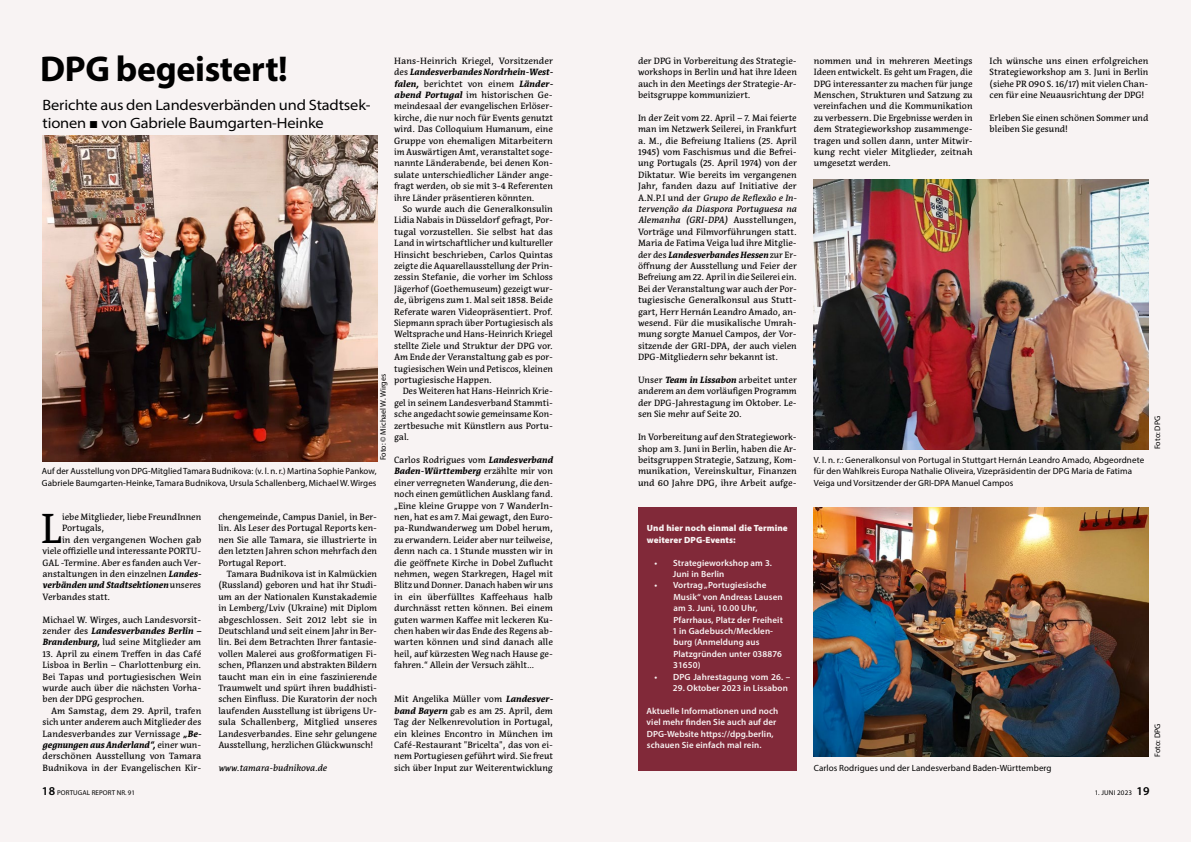
<style>
.page{position:relative;width:1191px;height:842px;background:#fff}
.page>*{position:absolute;margin:0;border:0;box-sizing:border-box;transform-origin:0 0}
.t1{font:41.6px "Acuta";color:#000}
.t2{font:700 36px "Myriad Pro";letter-spacing:-.01em;color:#000}
.t3{font:semi-expanded 15px/18px "Myriad Pro";letter-spacing:-.01em;color:#000}
.t4{font:9px/11.4px "Acuta";color:#000;text-align:justify}
.t5{font:9px/11.4px "Myriad Pro";letter-spacing:.01em;color:#000}
.t6{font:600 9px/11.4px "Myriad Pro";letter-spacing:.01em;color:#f8f3f3}
.t7{font:900 9px/11.4px "Myriad Pro";letter-spacing:.01em;color:#f8f3f3}
.t8{font:italic 700 9px "Acuta";color:#000}
.t9{font:italic 9px "Acuta";letter-spacing:-.005em;color:#000}
.t10{font:8px "Myriad Pro";letter-spacing:.01em;color:#000}
.t11{font:7px "Myriad Pro";letter-spacing:.01em;color:#000}
.s1{font-weight:700;font-style:italic}
.s2{font-family:"Arial";font-weight:700;font-stretch:normal}
.s3{font-weight:400;font-style:normal}
.s4{font-style:italic}
.s5{font-weight:600;font-size:12px}
</style>
<div class="page">
<div style="left:0;top:0;width:595px;height:842px;background:#f8f3f3"></div>
<div style="left:595px;top:0;width:596px;height:842px;background:#f8f3f3"></div>
<img style="left:43px;top:135px;width:334px;height:326px">
<div style="left:638px;top:507px;width:159px;height:264px;background:#812939"></div>
<img style="left:814px;top:179px;width:334px;height:270px">
<img style="left:814px;top:507px;width:334px;height:249px">
<h2 class="t2" style="left:40px;top:45px;width:249px">DPG begeistert!</h2>
<p class="t4" style="left:394px;top:55px;width:160px">Hans-Heinrich Kriegel, Vorsitzender des <span class="s1">Landesverbandes Nordrhein-West&shy;falen,</span> berichtet von einem <span class="s1">Länder&shy;abend Portugal</span> im historischen Ge&shy;meindesaal der evangelischen Erlöser&shy;kirche, die nur noch für Events genutzt wird. Das Colloquium Humanum, eine Gruppe von ehemaligen Mitarbeitern im Auswärtigen Amt, veranstaltet soge&shy;nannte Länderabende, bei denen Kon&shy;sulate unterschiedlicher Länder ange&shy;fragt werden, ob sie mit 3-4 Referenten ihre Länder präsentieren könnten.</p>
<p class="t4" style="left:394px;top:203px;width:160px;text-indent:9px">So wurde auch die Generalkonsulin Lidia Nabais in Düsseldorf gefragt, Por&shy;tugal vorzustellen. Sie selbst hat das Land in wirtschaftlicher und kultureller Hinsicht beschrieben, Carlos Quintas zeigte die Aquarellausstellung der Prin&shy;zessin Stefanie, die vorher im Schloss Jägerhof (Goethemuseum) gezeigt wur&shy;de, übrigens zum 1. Mal seit 1858. Beide Referate waren Videopräsentiert. Prof.<br>Siepmann sprach über Portugiesisch als Weltsprache und Hans-Heinrich Kriegel stellte Ziele und Struktur der DPG vor.<br>Am Ende der Veranstaltung gab es por&shy;tugiesischen Wein und Petiscos, kleinen portugiesische Happen.</p>
<p class="t4" style="left:394px;top:386px;width:160px;text-indent:9px">Des Weiteren hat Hans-Heinrich Krie&shy;gel in seinem Landesverband Stammti&shy;sche angedacht sowie gemeinsame Kon&shy;zertbesuche mit Künstlern aus Portu&shy;gal.</p>
<p class="t4" style="left:394px;top:454px;width:160px">Carlos Rodrigues vom <span class="s1">Landesverband Baden-Württemberg</span> erzählte mir von einer verregneten Wanderung, die den&shy;noch einen gemütlichen Ausklang fand. „Eine kleine Gruppe von 7 WanderIn&shy;nen, hat es am 7. Mai gewagt, den Euro&shy;pa-Rundwanderweg um Dobel herum, zu erwandern. Leider aber nur teilweise, denn nach ca. 1 Stunde mussten wir in die geöffnete Kirche in Dobel Zuflucht nehmen, wegen Starkregen, Hagel mit Blitz und Donner. Danach haben wir uns in ein überfülltes Kaffeehaus halb durchnässt retten können. Bei einem guten warmen Kaffee mit leckeren Ku&shy;chen haben wir das Ende des Regens ab&shy;warten können und sind danach alle heil, auf kürzesten Weg nach Hause ge&shy;fahren.“ Allein der Versuch zählt…</p>
<p class="t4" style="left:394px;top:693px;width:160px">Mit Angelika Müller vom <span class="s1">Landesver&shy;band Bayern</span> gab es am 25. April, dem Tag der Nelkenrevolution in Portugal, ein kleines Encontro in München im Café-Restaurant "Bricelta", das von ei&shy;nem Portugiesen geführt wird. Sie freut sich über Input zur Weiterentwicklung</p>
<h3 class="t3" style="left:43px;top:95px;width:329px">Berichte aus den Landesverbänden und Stadtsek&shy;tionen <span class="s2">■</span> von Gabriele Baumgarten-Heinke</h3>
<p class="t10" style="left:378px;top:460px;width:88px;rotate:-90deg">Foto: © Michael W. Wirges</p>
<p class="t5" style="left:42px;top:465px;width:336px">Auf der Ausstellung von DPG-Mitglied Tamara Budnikova: (v. l. n. r.) Martina Sophie Pankow,<br>Gabriele Baumgarten-Heinke, Tamara Budnikova, Ursula Schallenberg, Michael W. Wirges</p>
<h1 class="t1" style="left:41px;top:503px;width:23px">L</h1>
<p class="t4" style="left:62px;top:511px;width:141px">iebe Mitglieder, liebe FreundInnen</p>
<p class="t4" style="left:218px;top:511px;width:160px">chengemeinde, Campus Daniel, in Ber&shy;lin. Als Leser des Portugal Reports ken&shy;nen Sie alle Tamara, sie illustrierte in den letzten Jahren schon mehrfach den Portugal Report.</p>
<p class="t4" style="left:218px;top:568px;width:160px;text-indent:9px">Tamara Budnikova ist in Kalmückien (Russland) geboren und hat ihr Studi&shy;um an der Nationalen Kunstakademie in Lemberg/Lviv (Ukraine) mit Diplom abgeschlossen. Seit 2012 lebt sie in Deutschland und seit einem Jahr in Ber&shy;lin. Bei dem Betrachten Ihrer fantasie&shy;vollen Malerei aus großformatigen Fi&shy;schen, Pflanzen und abstrakten Bildern taucht man ein in eine faszinierende Traumwelt und spürt ihren buddhisti&shy;schen Einfluss. Die Kuratorin der noch laufenden Ausstellung ist übrigens Ur&shy;sula Schallenberg, Mitglied unseres Landesverbandes. Eine sehr gelungene Ausstellung, herzlichen Glückwunsch!</p>
<p class="t9" style="left:218px;top:762px;width:110px">www.tamara-budnikova.de</p>
<p class="t4" style="left:62px;top:522px;width:44px">Portugals,</p>
<p class="t4" style="left:62px;top:534px;width:141px">in den vergangenen Wochen gab</p>
<p class="t4" style="left:43px;top:545px;width:160px">viele offizielle und interessante PORTU-</p>
<p class="t4" style="left:43px;top:557px;width:160px">GAL -Termine. Aber es fanden auch Ver-</p>
<p class="t4" style="left:43px;top:568px;width:160px">anstaltungen in den einzelnen <span class="s1">Landes-</span></p>
<p class="t8" style="left:43px;top:580px;width:160px">verbänden und Stadtsektionen <span class="s3">unseres</span></p>
<p class="t4" style="left:43px;top:591px;width:69px">Verbandes statt.</p>
<p class="t4" style="left:43px;top:614px;width:160px">Michael W. Wirges, auch Landesvorsit&shy;zender des <span class="s1">Landesverbandes Berlin – Brandenburg,</span> lud seine Mitglieder am</p>
<p class="t4" style="left:43px;top:648px;width:160px">13. April zu einem Treffen in das Café Lisboa in Berlin – Charlottenburg ein.<br>Bei Tapas und portugiesischen Wein wurde auch über die nächsten Vorha&shy;ben der DPG gesprochen.</p>
<p class="t4" style="left:43px;top:705px;width:160px;text-indent:9px">Am Samstag, dem 29. April, trafen sich unter anderem auch Mitglieder des Landesverbandes zur Vernissage <span class="s1">„Be&shy;gegnungen aus Anderland“,</span> einer wun&shy;derschönen Ausstellung von Tamara Budnikova in der Evangelischen Kir-</p>
<p class="t4" style="left:638px;top:55px;width:160px">der DPG in Vorbereitung des Strategie&shy;workshops in Berlin und hat ihre Ideen auch in den Meetings der Strategie-Ar&shy;beitsgruppe kommuniziert.</p>
<p class="t4" style="left:638px;top:112px;width:160px">In der Zeit vom 22. April – 7. Mai feierte man im Netzwerk Seilerei, in Frankfurt a. M., die Befreiung Italiens (25. April 1945) vom Faschismus und die Befrei&shy;ung Portugals (25. April 1974) von der Diktatur. Wie bereits im vergangenen Jahr, fanden dazu auf Initiative der A.N.P.I und der <span class="s4">Grupo de Reflexão e In&shy;tervenção da Diaspora Portuguesa na Alemanha (GRI-DPA)</span> Ausstellungen, Vorträge und Filmvorführungen statt.<br>Maria de Fatima Veiga lud ihre Mitglie&shy;der des <span class="s1">Landesverbandes Hessen</span> zur Er&shy;öffnung der Ausstellung und Feier der Befreiung am 22. April in die Seilerei ein.<br>Bei der Veranstaltung war auch der Por&shy;tugiesische Generalkonsul aus Stutt&shy;gart, Herr Hernán Leandro Amado, an&shy;wesend. Für die musikalische Umrah&shy;mung sorgte Manuel Campos, der Vor&shy;sitzende der GRI-DPA, der auch vielen DPG-Mitgliedern sehr bekannt ist.</p>
<p class="t4" style="left:638px;top:374px;width:160px">Unser <span class="s1">Team in Lissabon</span> arbeitet unter anderem an dem vorläufigen Programm der DPG-Jahrestagung im Oktober. Le&shy;sen Sie mehr auf Seite 20.</p>
<p class="t4" style="left:638px;top:431px;width:160px">In Vorbereitung auf den Strategiework&shy;shop am 3. Juni in Berlin, haben die Ar&shy;beitsgruppen Strategie, Satzung, Kom&shy;munikation, Vereinskultur, Finanzen und 60 Jahre DPG, ihre Arbeit aufge-</p>
<p class="t7" style="left:647px;top:522px;width:142px">Und hier noch einmal die Termine weiterer DPG-Events:</p>
<p class="t6" style="left:673px;top:556px;width:101px;text-indent:-18px">• Strategieworkshop am 3.<br>Juni in Berlin</p>
<p class="t6" style="left:672px;top:579px;width:112px;text-indent:-18px">• Vortrag „Portugiesische<br>Musik“ von Andreas Lausen am 3. Juni, 10.00 Uhr,<br>Pfarrhaus, Platz der Freiheit<br>1 in Gadebusch/Mecklen&shy;burg (Anmeldung aus<br>Platzgründen unter 038876<br>31650)</p>
<p class="t6" style="left:654px;top:670px;width:138px">• DPG Jahrestagung vom 26. –</p>
<p class="t6" style="left:673px;top:682px;width:116px">29. Oktober 2023 in Lissabon</p>
<p class="t6" style="left:646px;top:705px;width:133px">Aktuelle Informationen und noch viel mehr finden Sie auch auf der<br>DPG-Website https://dpg.berlin, schauen Sie einfach mal rein.</p>
<p class="t4" style="left:814px;top:55px;width:160px">nommen und in mehreren Meetings Ideen entwickelt. Es geht um Fragen, die DPG interessanter zu machen für junge Menschen, Strukturen und Satzung zu vereinfachen und die Kommunikation zu verbessern. Die Ergebnisse werden in dem Strategieworkshop zusammenge&shy;tragen und sollen dann, unter Mitwir&shy;kung recht vieler Mitglieder, zeitnah umgesetzt werden.</p>
<p class="t4" style="left:989px;top:55px;width:160px">Ich wünsche uns einen erfolgreichen Strategieworkshop am 3. Juni in Berlin (siehe PR 090 S. 16/17) mit vielen Chan&shy;cen für eine Neuausrichtung der DPG!</p>
<p class="t4" style="left:989px;top:112px;width:160px">Erleben Sie einen schönen Sommer und bleiben Sie gesund!</p>
<p class="t5" style="left:814px;top:454px;width:332px">V. l. n. r.: Generalkonsul von Portugal in Stuttgart Hernán Leandro Amado, Abgeordnete für den Wahlkreis Europa Nathalie Oliveira, Vizepräsidentin der DPG Maria de Fatima<br>Veiga und Vorsitzender der GRI-DPA Manuel Campos</p>
<p class="t10" style="left:1152px;top:449px;width:35px;rotate:-90deg">Foto: DPG</p>
<p class="t5" style="left:814px;top:762px;width:239px">Carlos Rodrigues und der Landesverband Baden-Württemberg</p>
<p class="t10" style="left:1152px;top:757px;width:35px;rotate:-90deg">Foto: DPG</p>
<p class="t11" style="left:42px;top:788px;width:95px"><span class="s5">18</span> PORTUGAL REPORT NR. 91</p>
<p class="t11" style="left:1094px;top:788px;width:56px">1. JUNI 2023 <span class="s5">19</span></p>
</div>
